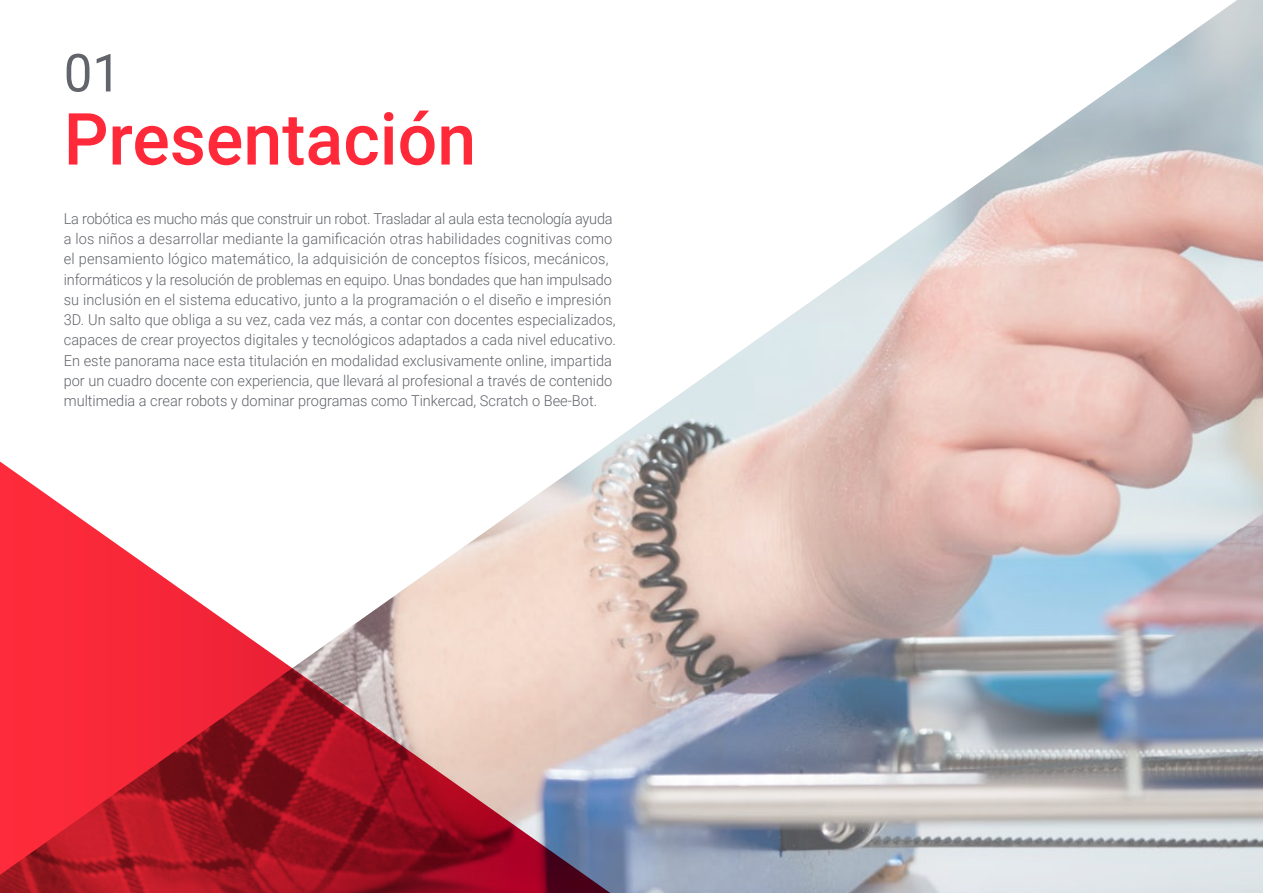
<style>
.page{position:relative;width:1263px;height:893px;background:#fff}
.page>*{position:absolute;margin:0;border:0;box-sizing:border-box;transform-origin:0 0}
.t1{font:500 72px "Roboto";color:#ff293a}
.t2{font:52.5px "Roboto";color:#61646a}
.t3{font:300 15px/20.2px "Roboto";letter-spacing:.005em;color:#61646a}
</style>
<div class="page">
<img style="left:607px;top:0;width:656px;height:893px">
<svg style="left:0;top:446px;width:640px;height:447px"></svg>
<h2 class="t2" style="left:64px;top:36px;width:59px">01</h2>
<h1 class="t1" style="left:64px;top:89px;width:414px">Presentación</h1>
<p class="t3" style="left:64px;top:208px;width:554px">La robótica es mucho más que construir un robot. Trasladar al aula esta tecnología ayuda a los niños a desarrollar mediante la gamificación otras habilidades cognitivas como el pensamiento lógico matemático, la adquisición de conceptos físicos, mecánicos, informáticos y la resolución de problemas en equipo. Unas bondades que han impulsado su inclusión en el sistema educativo, junto a la programación o el diseño e impresión 3D. Un salto que obliga a su vez, cada vez más, a contar con docentes especializados, capaces de crear proyectos digitales y tecnológicos adaptados a cada nivel educativo.<br>En este panorama nace esta titulación en modalidad exclusivamente online, impartida por un cuadro docente con experiencia, que llevará al profesional a través de contenido multimedia a crear robots y dominar programas como Tinkercad, Scratch o Bee-Bot.</p>
</div>
